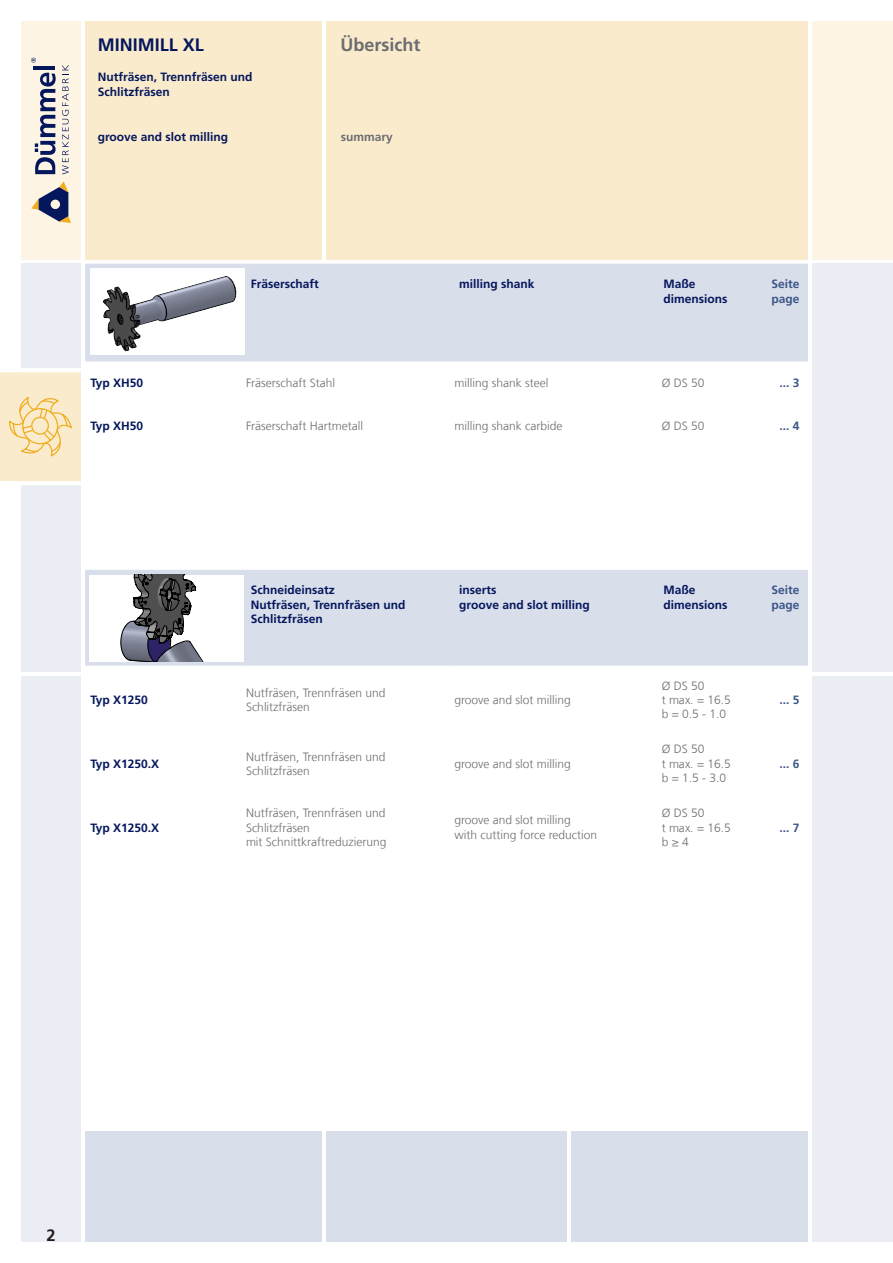
<style>
.page{position:relative;width:893px;height:1263px;background:#fff}
.page>*{position:absolute;margin:0;border:0;box-sizing:border-box;transform-origin:0 0}
.Typ__Dü_Blau_100{font:700 18px "Frutiger LT Com";color:#04175c}
.Typ_Bezeichnung__Dü{font:700 18px "Frutiger LT Com";color:#6c6d70}
.Pagina{font:700 16.5px "Frutiger LT Com";color:#231f20}
.TabelleMaße_linksbue{font:300 12px "Frutiger LT Com";color:#6c6d70}
.Tabelle_Artikelnr__D{font:700 12px "Frutiger LT Com";color:#04175c}
.Typ_Info__Dü_Blau_10{font:700 12px "Frutiger LT Com";color:#04175c}
.Tabelle_Seitenzahl{font:700 12px "Frutiger LT Com";color:#3b5688}
.Typ_Info__Dü_sch_70{font:700 12px "Frutiger LT Com";color:#6c6d70}
</style>
<div class="page">
<div style="left:21px;top:264px;width:60px;height:408px;background:#eaedf4"></div>
<div style="left:22px;top:676px;width:59px;height:566px;background:#eaedf4"></div>
<div style="left:812px;top:21px;width:81px;height:238px;background:#fef4e4"></div>
<div style="left:85px;top:21px;width:237px;height:238px;background:#fbebcd"></div>
<div style="left:326px;top:21px;width:482px;height:238px;background:#fbebcd"></div>
<div style="left:812px;top:676px;width:81px;height:566px;background:#eaedf4"></div>
<div style="left:85px;top:1131px;width:237px;height:111px;background:#d9deeb"></div>
<div style="left:326px;top:1131px;width:241px;height:111px;background:#d9deeb"></div>
<div style="left:571px;top:1131px;width:237px;height:111px;background:#d9deeb"></div>
<div style="left:812px;top:264px;width:81px;height:408px;background:#eaedf4"></div>
<div style="left:21px;top:21px;width:60px;height:238px;background:#fef4e4"></div>
<div style="left:0;top:372px;width:81px;height:109px;background:#fbebcd"></div>
<hr style="left:0;top:368px;width:81px;height:4px;background:#fff">
<hr style="left:0;top:481px;width:81px;height:4px;background:#fff">
<svg style="left:31px;top:181px;width:40px;height:42px"></svg>
<svg style="left:35px;top:73px;width:21px;height:101px"></svg>
<hr style="left:34px;top:66px;width:21px;height:4px;background:#04175c">
<svg style="left:31px;top:58px;width:5px;height:5px"></svg>
<svg style="left:62px;top:65px;width:7px;height:109px"></svg>
<svg style="left:9px;top:397px;width:63px;height:60px"></svg>
<div style="left:85px;top:264px;width:723px;height:97px;background:#d9deeb"></div>
<div style="left:85px;top:570px;width:723px;height:96px;background:#d9deeb"></div>
<img style="left:90px;top:268px;width:154px;height:87px">
<div style="left:89px;top:575px;width:155px;height:87px;background:#fff"></div>
<svg style="left:121px;top:575px;width:83px;height:87px"></svg>
<p class="Typ__Dü_Blau_100" style="left:98px;top:34px;width:108px">MINIMILL XL</p>
<p class="Typ_Info__Dü_Blau_10" style="left:98px;top:70px;width:156px">Nutfräsen, Trennfräsen und</p>
<p class="Typ_Info__Dü_Blau_10" style="left:98px;top:85px;width:74px">Schlitzfräsen</p>
<p class="Typ_Info__Dü_Blau_10" style="left:98px;top:130px;width:132px">groove and slot milling</p>
<p class="Typ_Bezeichnung__Dü" style="left:340px;top:34px;width:81px">Übersicht</p>
<p class="Typ_Info__Dü_sch_70" style="left:341px;top:130px;width:54px">summary</p>
<p class="Tabelle_Artikelnr__D" style="left:251px;top:277px;width:70px">Fräserschaft</p>
<p class="Tabelle_Artikelnr__D" style="left:459px;top:277px;width:77px">milling shank</p>
<p class="Tabelle_Artikelnr__D" style="left:663px;top:277px;width:34px">Maße</p>
<p class="Tabelle_Artikelnr__D" style="left:663px;top:291px;width:65px">dimensions</p>
<p class="Tabelle_Seitenzahl" style="left:771px;top:277px;width:30px">Seite</p>
<p class="Tabelle_Seitenzahl" style="left:771px;top:291px;width:30px">page</p>
<p class="Tabelle_Artikelnr__D" style="left:90px;top:375px;width:54px">Typ XH50</p>
<p class="TabelleMaße_linksbue" style="left:246px;top:375px;width:91px">Fräserschaft Stahl</p>
<p class="TabelleMaße_linksbue" style="left:454px;top:375px;width:96px">milling shank steel</p>
<p class="TabelleMaße_linksbue" style="left:662px;top:375px;width:44px">Ø DS 50</p>
<p class="Tabelle_Seitenzahl" style="left:779px;top:375px;width:22px">... 3</p>
<p class="Tabelle_Artikelnr__D" style="left:90px;top:418px;width:54px">Typ XH50</p>
<p class="TabelleMaße_linksbue" style="left:246px;top:418px;width:119px">Fräserschaft Hartmetall</p>
<p class="TabelleMaße_linksbue" style="left:454px;top:418px;width:110px">milling shank carbide</p>
<p class="TabelleMaße_linksbue" style="left:662px;top:418px;width:44px">Ø DS 50</p>
<p class="Tabelle_Seitenzahl" style="left:779px;top:418px;width:22px">... 4</p>
<p class="Tabelle_Artikelnr__D" style="left:251px;top:583px;width:86px">Schneideinsatz</p>
<p class="Tabelle_Artikelnr__D" style="left:251px;top:597px;width:156px">Nutfräsen, Trennfräsen und</p>
<p class="Tabelle_Artikelnr__D" style="left:251px;top:611px;width:74px">Schlitzfräsen</p>
<p class="Tabelle_Artikelnr__D" style="left:459px;top:583px;width:39px">inserts</p>
<p class="Tabelle_Artikelnr__D" style="left:459px;top:597px;width:132px">groove and slot milling</p>
<p class="Tabelle_Artikelnr__D" style="left:663px;top:583px;width:34px">Maße</p>
<p class="Tabelle_Artikelnr__D" style="left:663px;top:597px;width:65px">dimensions</p>
<p class="Tabelle_Seitenzahl" style="left:771px;top:583px;width:30px">Seite</p>
<p class="Tabelle_Seitenzahl" style="left:771px;top:597px;width:30px">page</p>
<p class="Tabelle_Artikelnr__D" style="left:90px;top:692px;width:59px">Typ X1250</p>
<p class="TabelleMaße_linksbue" style="left:246px;top:685px;width:141px">Nutfräsen, Trennfräsen und</p>
<p class="TabelleMaße_linksbue" style="left:246px;top:700px;width:65px">Schlitzfräsen</p>
<p class="TabelleMaße_linksbue" style="left:454px;top:692px;width:118px">groove and slot milling</p>
<p class="TabelleMaße_linksbue" style="left:662px;top:678px;width:44px">Ø DS 50</p>
<p class="TabelleMaße_linksbue" style="left:662px;top:692px;width:71px">t max. = 16.5</p>
<p class="TabelleMaße_linksbue" style="left:662px;top:707px;width:66px">b = 0.5 - 1.0</p>
<p class="Tabelle_Seitenzahl" style="left:779px;top:692px;width:22px">... 5</p>
<p class="Tabelle_Artikelnr__D" style="left:90px;top:756px;width:70px">Typ X1250.X</p>
<p class="TabelleMaße_linksbue" style="left:246px;top:749px;width:141px">Nutfräsen, Trennfräsen und</p>
<p class="TabelleMaße_linksbue" style="left:246px;top:763px;width:65px">Schlitzfräsen</p>
<p class="TabelleMaße_linksbue" style="left:454px;top:756px;width:118px">groove and slot milling</p>
<p class="TabelleMaße_linksbue" style="left:662px;top:742px;width:44px">Ø DS 50</p>
<p class="TabelleMaße_linksbue" style="left:662px;top:756px;width:71px">t max. = 16.5</p>
<p class="TabelleMaße_linksbue" style="left:662px;top:771px;width:66px">b = 1.5 - 3.0</p>
<p class="Tabelle_Seitenzahl" style="left:779px;top:756px;width:22px">... 6</p>
<p class="Tabelle_Artikelnr__D" style="left:90px;top:820px;width:70px">Typ X1250.X</p>
<p class="TabelleMaße_linksbue" style="left:246px;top:806px;width:141px">Nutfräsen, Trennfräsen und</p>
<p class="TabelleMaße_linksbue" style="left:246px;top:820px;width:65px">Schlitzfräsen</p>
<p class="TabelleMaße_linksbue" style="left:246px;top:834px;width:142px">mit Schnittkraftreduzierung</p>
<p class="TabelleMaße_linksbue" style="left:454px;top:813px;width:118px">groove and slot milling</p>
<p class="TabelleMaße_linksbue" style="left:454px;top:827px;width:144px">with cutting force reduction</p>
<p class="TabelleMaße_linksbue" style="left:662px;top:806px;width:44px">Ø DS 50</p>
<p class="TabelleMaße_linksbue" style="left:662px;top:820px;width:71px">t max. = 16.5</p>
<p class="TabelleMaße_linksbue" style="left:662px;top:834px;width:29px">b ≥ 4</p>
<p class="Tabelle_Seitenzahl" style="left:779px;top:820px;width:22px">... 7</p>
<p class="Pagina" style="left:46px;top:1225px;width:11px">2</p>
</div>
